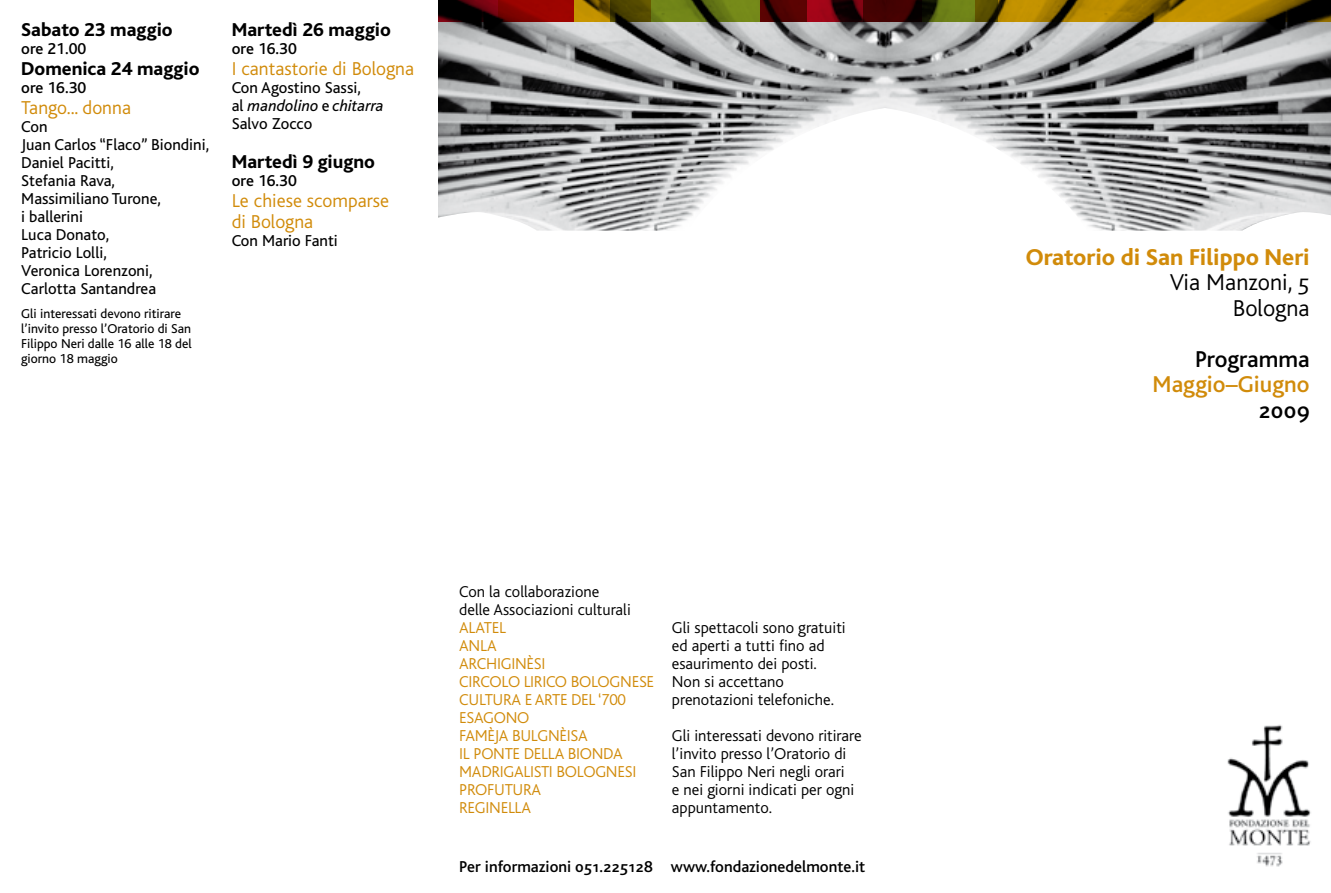
<style>
.page{position:relative;width:1331px;height:893px;background:#fff}
.page>*{position:absolute;margin:0;border:0;box-sizing:border-box;transform-origin:0 0}
.t1{font:500 24px/25.5px "Bliss";color:#d18b0a;text-align:right}
.t2{font:800 24px "Bliss";color:#d18b0a}
.t3{font:300 24px "Bliss";color:#000}
.titolo{font:300 19.5px/21px "Bliss";color:#d18b0a}
.descrizione{font:800 19.5px "Bliss";color:#000}
.t4{font:300 16.5px/18px "Bliss";color:#000}
.t5{font:16.5px/18px "Bliss";color:#000}
.t6{font:300 16.5px "Bliss";letter-spacing:-.02em;color:#d18b0a}
.t7{font:500 16.5px "Bliss";color:#000}
.t8{font:italic 16.5px/18px "Bliss";color:#000}
.t9{font:13.5px/15px "Bliss";color:#000}
.s1{font-style:normal}
.s2{font-family:"Bliss Caps"}
.s3{color:#000}
.s4{font-family:"Bliss Caps";color:#000}
</style>
<div class="page">
<img style="left:1227px;top:724px;width:84px;height:143px">
<img style="left:886px;top:21px;width:445px;height:210px">
<img style="left:438px;top:21px;width:448px;height:210px">
<svg style="left:998px;top:0;width:333px;height:21px;background:#8d6900"></svg>
<svg style="left:806px;top:0;width:57px;height:21px"></svg>
<svg style="left:863px;top:0;width:135px;height:21px;background:#473407"></svg>
<svg style="left:651px;top:0;width:155px;height:21px;background:#5c530f"></svg>
<svg style="left:573px;top:0;width:78px;height:21px;background:#715800"></svg>
<svg style="left:438px;top:0;width:135px;height:21px;background:#600202"></svg>
<p class="descrizione" style="left:21px;top:20px;width:153px">Sabato 23 maggio</p>
<p class="t7" style="left:21px;top:40px;width:67px">ore 21.00</p>
<p class="descrizione" style="left:21px;top:59px;width:180px">Domenica 24 maggio</p>
<p class="t7" style="left:21px;top:79px;width:67px">ore 16.30</p>
<p class="titolo" style="left:21px;top:98px;width:111px">Tango... donna</p>
<p class="t5" style="left:21px;top:118px;width:189px">Con<br>Juan Carlos “Flaco” Biondini,<br>Daniel Pacitti,<br>Stefania Rava,<br>Massimiliano Turone,<br>i ballerini<br>Luca Donato,<br>Patricio Lolli,<br>Veronica Lorenzoni,<br>Carlotta Santandrea</p>
<p class="t9" style="left:21px;top:306px;width:172px">Gli interessati devono ritirare l’invito presso l’Oratorio di San<br>Filippo Neri dalle 16 alle 18 del giorno 18 maggio</p>
<p class="descrizione" style="left:232px;top:20px;width:161px">Martedì 26 maggio</p>
<p class="t7" style="left:232px;top:40px;width:67px">ore 16.30</p>
<p class="titolo" style="left:232px;top:59px;width:184px">I cantastorie di Bologna</p>
<p class="t5" style="left:232px;top:79px;width:131px">Con Agostino Sassi,</p>
<p class="t8" style="left:232px;top:97px;width:153px"><span class="s1">al</span> mandolino <span class="s1">e</span> chitarra<br><span class="s1">Salvo Zocco</span></p>
<p class="descrizione" style="left:232px;top:152px;width:145px">Martedì 9 giugno</p>
<p class="t7" style="left:232px;top:172px;width:67px">ore 16.30</p>
<p class="titolo" style="left:232px;top:191px;width:159px">Le chiese scomparse di Bologna</p>
<p class="t5" style="left:232px;top:232px;width:108px">Con Mario Fanti</p>
<p class="t4" style="left:459px;top:583px;width:173px">Con la collaborazione delle Associazioni culturali</p>
<p class="t6" style="left:459px;top:619px;width:48px">ALATEL</p>
<p class="t6" style="left:459px;top:637px;width:39px">ANLA</p>
<p class="t6" style="left:459px;top:655px;width:88px">ARCHIGINÈSI</p>
<p class="t6" style="left:459px;top:673px;width:197px">CIRCOLO LIRICO BOLOGNESE</p>
<p class="t6" style="left:459px;top:691px;width:168px">CULTURA E ARTE DEL ‘700</p>
<p class="t6" style="left:459px;top:709px;width:72px">ESAGONO</p>
<p class="t6" style="left:459px;top:727px;width:130px">FAMÈJA BULGNÈISA</p>
<p class="t6" style="left:459px;top:745px;width:165px">IL PONTE DELLA BIONDA</p>
<p class="t6" style="left:459px;top:763px;width:179px">MADRIGALISTI BOLOGNESI</p>
<p class="t6" style="left:459px;top:781px;width:83px">PROFUTURA</p>
<p class="t6" style="left:459px;top:799px;width:74px">REGINELLA</p>
<p class="t4" style="left:672px;top:619px;width:175px">Gli spettacoli sono gratuiti ed aperti a tutti fino ad esaurimento dei posti.<br>Non si accettano prenotazioni telefoniche.</p>
<p class="t4" style="left:672px;top:727px;width:191px">Gli interessati devono ritirare l’invito presso l’Oratorio di<br>San Filippo Neri negli orari<br>e nei giorni indicati per ogni appuntamento.</p>
<p class="t7" style="left:459px;top:858px;width:408px">Per informazioni <span class="s2">051.225128</span> www.fondazionedelmonte.it</p>
<p class="t2" style="left:1026px;top:245px;width:285px">Oratorio di San Filippo Neri</p>
<p class="t3" style="left:1170px;top:270px;width:141px">Via Manzoni, <span class="s2">5</span></p>
<p class="t3" style="left:1233px;top:295px;width:78px">Bologna</p>
<p class="t1" style="left:1153px;top:347px;width:159px"><span class="s3">Programma<br></span>Maggio–Giugno<br><span class="s4">2009</span></p>
</div>
